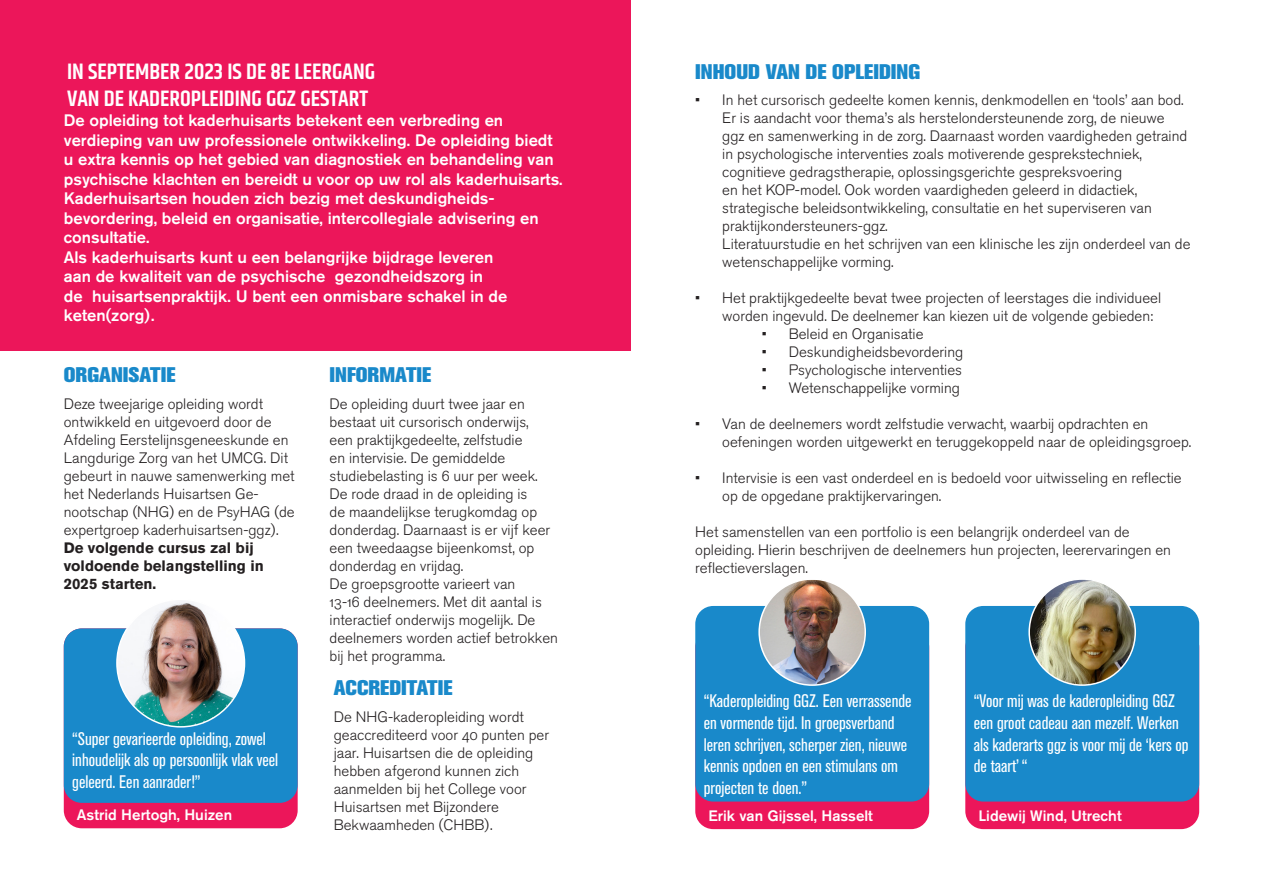
<style>
.page{position:relative;width:1263px;height:893px;background:#fff}
.page>*{position:absolute;margin:0;border:0;box-sizing:border-box;transform-origin:0 0}
.t1{font:600 22.5px "Khand";color:#fff}
.Kop{font:21px "Akzidenz Grotesk BQ X Bold Alt";color:#1989ca}
.platte_txt{font:condensed 18px/21.6px "Akzidenz Grotesk BQ";color:#fff}
.t2{font:500 16.5px/19.5px "Akzidenz Grotesk BQ";color:#fff}
.platte_txt-2{font:15px/18px "Akzidenz Grotesk BQ Light Os F";color:#231f20}
.platte_txt-3{font:500 15px "Akzidenz Grotesk BQ";color:#fff}
.t3{font:700 15px/18px "Akzidenz Grotesk BQ";color:#231f20}
</style>
<div class="page">
<div style="left:0;top:0;width:631px;height:351px;background:#ec165a"></div>
<div style="left:64px;top:628px;width:234px;height:200px;background:#ec165a;border-radius:18px"></div>
<div style="left:64px;top:628px;width:234px;height:175px;background:#1989ca;border-radius:18px"></div>
<img style="left:117px;top:599px;width:127px;height:128px;border-radius:64px">
<div style="left:695px;top:629px;width:234px;height:200px;background:#ec165a;border-radius:18px"></div>
<div style="left:695px;top:606px;width:234px;height:195px;background:#1989ca;border-radius:18px"></div>
<img style="left:761px;top:581px;width:104px;height:104px">
<div style="left:758px;top:578px;width:108px;height:108px;border:2px solid #fff;border-radius:50%"></div>
<div style="left:965px;top:629px;width:234px;height:200px;background:#ec165a;border-radius:18px"></div>
<div style="left:965px;top:606px;width:234px;height:195px;background:#1989ca;border-radius:18px"></div>
<img style="left:1029px;top:579px;width:106px;height:106px;border-radius:52px">
<div style="left:1028px;top:578px;width:108px;height:108px;border:2px solid #fff;border-radius:50%"></div>
<p class="t1" style="left:67px;top:56px;width:310px">IN SEPTEMBER 2023 IS DE 8E LEERGANG</p>
<p class="t1" style="left:67px;top:83px;width:303px">VAN DE KADEROPLEIDING GGZ GESTART</p>
<p class="t2" style="left:64px;top:111px;width:500px">De opleiding tot kaderhuisarts betekent een verbreding en verdieping van uw professionele ontwikkeling. De opleiding biedt u extra kennis op het gebied van diagnostiek en behandeling van psychische klachten en bereidt u voor op uw rol als kaderhuisarts.</p>
<p class="t2" style="left:64px;top:189px;width:476px">Kaderhuisartsen houden zich bezig met deskundigheids&shy;bevordering, beleid en organisatie, intercollegiale advisering en consultatie.</p>
<p class="t2" style="left:64px;top:247px;width:445px">Als kaderhuisarts kunt u een belangrijke bijdrage leveren aan de kwaliteit van de psychische gezondheidszorg in<br>de huisartsenpraktijk. U bent een onmisbare schakel in de keten(zorg).</p>
<p class="Kop" style="left:64px;top:363px;width:113px">ORGANISATIE</p>
<p class="platte_txt-2" style="left:64px;top:395px;width:232px">Deze tweejarige opleiding wordt ontwikkeld en uitgevoerd door de Afdeling Eerstelijnsgeneeskunde en Langdurige Zorg van het UMCG. Dit gebeurt in nauwe samenwerking met het Nederlands Huisartsen Ge&shy;nootschap (NHG) en de PsyHAG (de expertgroep kaderhuisartsen-ggz).</p>
<p class="t3" style="left:64px;top:538px;width:201px">De volgende cursus zal bij voldoende belangstelling in<br>2025 starten.</p>
<p class="Kop" style="left:330px;top:363px;width:103px">INFORMATIE</p>
<p class="platte_txt-2" style="left:330px;top:395px;width:210px">De opleiding duurt twee jaar en bestaat uit cursorisch onderwijs, een praktijkgedeelte, zelfstudie en intervisie. De gemiddelde studiebelasting is 6 uur per week.</p>
<p class="platte_txt-2" style="left:330px;top:485px;width:222px">De rode draad in de opleiding is<br>de maandelijkse terugkomdag op donderdag. Daarnaast is er vijf keer een tweedaagse bijeenkomst, op donderdag en vrijdag.</p>
<p class="platte_txt-2" style="left:330px;top:575px;width:230px">De groepsgrootte varieert van<br>13-16 deelnemers. Met dit aantal is interactief onderwijs mogelijk. De deelnemers worden actief betrokken bij het programma.</p>
<p class="Kop" style="left:695px;top:59px;width:226px">INHOUD VAN DE OPLEIDING</p>
<p class="platte_txt-2" style="left:722px;top:91px;width:470px;text-indent:-27px">• In het cursorisch gedeelte komen kennis, denkmodellen en ‘tools’ aan bod.<br>Er is aandacht voor thema’s als herstelondersteunende zorg, de nieuwe ggz en samenwerking in de zorg. Daarnaast worden vaardigheden getraind in psychologische interventies zoals motiverende gesprekstechniek, cognitieve gedragstherapie, oplossingsgerichte gespreksvoering<br>en het KOP-model. Ook worden vaardigheden geleerd in didactiek, strategische beleidsontwikkeling, consultatie en het superviseren van praktijkondersteuners-ggz.<br>Literatuurstudie en het schrijven van een klinische les zijn onderdeel van de wetenschappelijke vorming.</p>
<p class="platte_txt-2" style="left:722px;top:289px;width:440px;text-indent:-27px">• Het praktijkgedeelte bevat twee projecten of leerstages die individueel worden ingevuld. De deelnemer kan kiezen uit de volgende gebieden:</p>
<p class="platte_txt-2" style="left:762px;top:325px;width:163px">• Beleid en Organisatie</p>
<p class="platte_txt-2" style="left:762px;top:343px;width:203px">• Deskundigheidsbevordering</p>
<p class="platte_txt-2" style="left:762px;top:361px;width:202px">• Psychologische interventies</p>
<p class="platte_txt-2" style="left:762px;top:379px;width:200px">• Wetenschappelijke vorming</p>
<p class="platte_txt-2" style="left:722px;top:415px;width:470px;text-indent:-27px">• Van de deelnemers wordt zelfstudie verwacht, waarbij opdrachten en oefeningen worden uitgewerkt en teruggekoppeld naar de opleidingsgroep.</p>
<p class="platte_txt-2" style="left:722px;top:469px;width:461px;text-indent:-27px">• Intervisie is een vast onderdeel en is bedoeld voor uitwisseling en reflectie op de opgedane praktijkervaringen.</p>
<p class="platte_txt-2" style="left:695px;top:523px;width:477px">Het samenstellen van een portfolio is een belangrijk onderdeel van de opleiding. Hierin beschrijven de deelnemers hun projecten, leerervaringen en reflectieverslagen.</p>
<p class="Kop" style="left:334px;top:676px;width:120px">ACCREDITATIE</p>
<p class="platte_txt-2" style="left:334px;top:708px;width:217px">De NHG-kaderopleiding wordt geaccrediteerd voor 40 punten per jaar. Huisartsen die de opleiding hebben afgerond kunnen zich aanmelden bij het College voor<br>Huisartsen met Bijzondere<br>Bekwaamheden (CHBB).</p>
<p class="platte_txt" style="left:704px;top:691px;width:209px">“Kaderopleiding GGZ. Een verrassende en vormende tijd. In groepsverband leren schrijven, scherper zien, nieuwe kennis opdoen en een stimulans om projecten te doen.”</p>
<p class="platte_txt" style="left:72px;top:728px;width:207px">“Super gevarieerde opleiding, zowel inhoudelijk als op persoonlijk vlak veel geleerd. Een aanrader!”</p>
<p class="platte_txt-3" style="left:77px;top:805px;width:157px">Astrid Hertogh, Huizen</p>
<p class="platte_txt-3" style="left:708px;top:806px;width:166px">Erik van Gijssel, Hasselt</p>
<p class="platte_txt" style="left:974px;top:691px;width:216px">“Voor mij was de kaderopleiding GGZ een groot cadeau aan mezelf. Werken als kaderarts ggz is voor mij de ‘kers op de taart’ “</p>
<p class="platte_txt-3" style="left:978px;top:806px;width:145px">Lidewij Wind, Utrecht</p>
</div>
